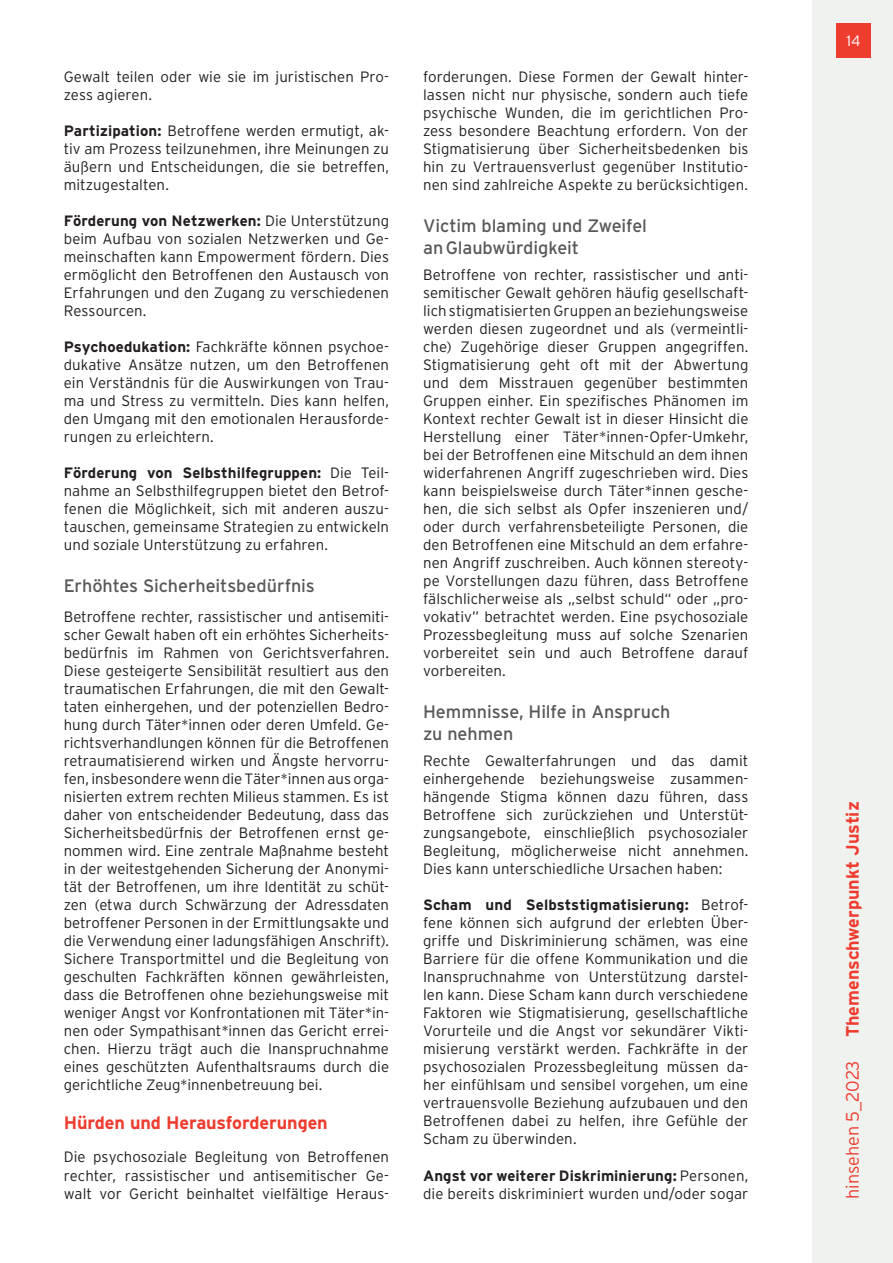
<style>
.page{position:relative;width:893px;height:1263px;background:#fff}
.page>*{position:absolute;margin:0;border:0;box-sizing:border-box;transform-origin:0 0}
.t1{font:18px/21.6px "Interstate";letter-spacing:-.005em;color:#57585a}
.t2{font:700 18px "Interstate";color:#ee3c2f}
.t3{font:300 18px "Interstate";color:#ee3c2f}
.t4{font:300 15px/18px "Interstate";letter-spacing:.005em;color:#231f20;text-align:justify}
.t5{font:300 15px "Interstate";color:#fff}
.s1{font-weight:700}
</style>
<div class="page">
<div style="left:812px;top:0;width:81px;height:1263px;background:#f0f2ef"></div>
<div style="left:837px;top:23px;width:34px;height:34px;background:#ee3c2f"></div>
<p class="t4" style="left:64px;top:68px;width:327px">Gewalt teilen oder wie sie im juristischen Pro&shy;zess agieren.</p>
<p class="t4" style="left:64px;top:122px;width:327px"><span class="s1">Partizipation:</span> Betroffene werden ermutigt, ak&shy;tiv am Prozess teilzunehmen, ihre Meinungen zu äußern und Entscheidungen, die sie betreffen, mitzugestalten.</p>
<p class="t4" style="left:64px;top:212px;width:327px"><span class="s1">Förderung von Netzwerken:</span> Die Unterstützung beim Aufbau von sozialen Netzwerken und Ge&shy;meinschaften kann Empowerment fördern. Dies ermöglicht den Betroffenen den Austausch von Erfahrungen und den Zugang zu verschiedenen Ressourcen.</p>
<p class="t4" style="left:64px;top:338px;width:327px"><span class="s1">Psychoedukation:</span> Fachkräfte können psychoe&shy;dukative Ansätze nutzen, um den Betroffenen ein Verständnis für die Auswirkungen von Trau&shy;ma und Stress zu vermitteln. Dies kann helfen, den Umgang mit den emotionalen Herausforde&shy;rungen zu erleichtern.</p>
<p class="t4" style="left:64px;top:464px;width:327px"><span class="s1">Förderung von Selbsthilfegruppen:</span> Die Teil&shy;nahme an Selbsthilfegruppen bietet den Betrof&shy;fenen die Möglichkeit, sich mit anderen auszu&shy;tauschen, gemeinsame Strategien zu entwickeln und soziale Unterstützung zu erfahren.</p>
<p class="t1" style="left:64px;top:575px;width:252px">Erhöhtes Sicherheitsbedürfnis</p>
<p class="t4" style="left:64px;top:608px;width:327px">Betroffene rechter, rassistischer und antisemiti&shy;scher Gewalt haben oft ein erhöhtes Sicherheits&shy;bedürfnis im Rahmen von Gerichtsverfahren.<br>Diese gesteigerte Sensibilität resultiert aus den traumatischen Erfahrungen, die mit den Gewalt&shy;taten einhergehen, und der potenziellen Bedro&shy;hung durch Täter*innen oder deren Umfeld. Ge&shy;richtsverhandlungen können für die Betroffenen retraumatisierend wirken und Ängste hervorru&shy;fen, insbesondere wenn die Täter*innen aus orga&shy;nisierten extrem rechten Milieus stammen. Es ist daher von entscheidender Bedeutung, dass das Sicherheitsbedürfnis der Betroffenen ernst ge&shy;nommen wird. Eine zentrale Maßnahme besteht in der weitestgehenden Sicherung der Anonymi&shy;tät der Betroffenen, um ihre Identität zu schüt&shy;zen (etwa durch Schwärzung der Adressdaten betroffener Personen in der Ermittlungsakte und die Verwendung einer ladungsfähigen Anschrift).<br>Sichere Transportmittel und die Begleitung von geschulten Fachkräften können gewährleisten, dass die Betroffenen ohne beziehungsweise mit weniger Angst vor Konfrontationen mit Täter*in&shy;nen oder Sympathisant*innen das Gericht errei&shy;chen. Hierzu trägt auch die Inanspruchnahme eines geschützten Aufenthaltsraums durch die gerichtliche Zeug*innenbetreuung bei.</p>
<p class="t2" style="left:64px;top:1113px;width:265px">H ürden und Herausforderungen</p>
<p class="t4" style="left:64px;top:1148px;width:327px">Die psychosoziale Begleitung von Betroffenen rechter, rassistischer und antisemitischer Ge&shy;walt vor Gericht beinhaltet vielfältige Heraus-</p>
<p class="t4" style="left:423px;top:68px;width:327px">forderungen. Diese Formen der Gewalt hinter&shy;lassen nicht nur physische, sondern auch tiefe psychische Wunden, die im gerichtlichen Pro&shy;zess besondere Beachtung erfordern. Von der Stigmatisierung über Sicherheitsbedenken bis hin zu Vertrauensverlust gegenüber Institutio&shy;nen sind zahlreiche Aspekte zu berücksichtigen.</p>
<p class="t1" style="left:423px;top:215px;width:225px">Victim blaming und Zweifel an Glaubwürdigkeit</p>
<p class="t4" style="left:423px;top:266px;width:327px">Betroffene von rechter, rassistischer und anti&shy;semitischer Gewalt gehören häufig gesellschaft&shy;lich stigmatisierten Gruppen an beziehungsweise werden diesen zugeordnet und als (vermeintli&shy;che) Zugehörige dieser Gruppen angegriffen.<br>Stigmatisierung geht oft mit der Abwertung und dem Misstrauen gegenüber bestimmten Gruppen einher. Ein spezifisches Phänomen im Kontext rechter Gewalt ist in dieser Hinsicht die Herstellung einer Täter*innen-Opfer-Umkehr, bei der Betroffenen eine Mitschuld an dem ihnen widerfahrenen Angriff zugeschrieben wird. Dies kann beispielsweise durch Täter*innen gesche&shy;hen, die sich selbst als Opfer inszenieren und/ oder durch verfahrensbeteiligte Personen, die den Betroffenen eine Mitschuld an dem erfahre&shy;nen Angriff zuschreiben. Auch können stereoty&shy;pe Vorstellungen dazu führen, dass Betroffene fälschlicherweise als „selbst schuld“ oder „pro&shy;vokativ” betrachtet werden. Eine psychosoziale Prozessbegleitung muss auf solche Szenarien vorbereitet sein und auch Betroffene darauf vorbereiten.</p>
<p class="t1" style="left:423px;top:701px;width:249px">Hemmnisse, Hilfe in Anspruch zu nehmen</p>
<p class="t4" style="left:423px;top:752px;width:327px">Rechte Gewalterfahrungen und das damit einhergehende beziehungsweise zusammen&shy;hängende Stigma können dazu führen, dass Betroffene sich zurückziehen und Unterstüt&shy;zungsangebote, einschließlich psychosozialer Begleitung, möglicherweise nicht annehmen.<br>Dies kann unterschiedliche Ursachen haben:</p>
<p class="t4" style="left:423px;top:896px;width:327px"><span class="s1">Scham und Selbststigmatisierung:</span> Betrof&shy;fene können sich aufgrund der erlebten Über&shy;griffe und Diskriminierung schämen, was eine Barriere für die offene Kommunikation und die Inanspruchnahme von Unterstützung darstel&shy;len kann. Diese Scham kann durch verschiedene Faktoren wie Stigmatisierung, gesellschaftliche Vorurteile und die Angst vor sekundärer Vikti&shy;misierung verstärkt werden. Fachkräfte in der psychosozialen Prozessbegleitung müssen da&shy;her einfühlsam und sensibel vorgehen, um eine vertrauensvolle Beziehung aufzubauen und den Betroffenen dabei zu helfen, ihre Gefühle der Scham zu überwinden.</p>
<p class="t4" style="left:423px;top:1166px;width:327px"><span class="s1">Angst vor weiterer Diskriminierung:</span> Personen, die bereits diskriminiert wurden und/oder sogar</p>
<p class="t5" style="left:847px;top:33px;width:16px">14</p>
<p class="t2" style="left:842px;top:1037px;width:237px;rotate:-90deg">Themenschwerpunkt Justiz</p>
<p class="t3" style="left:842px;top:1199px;width:140px;rotate:-90deg">hinsehen 5_2023</p>
</div>
